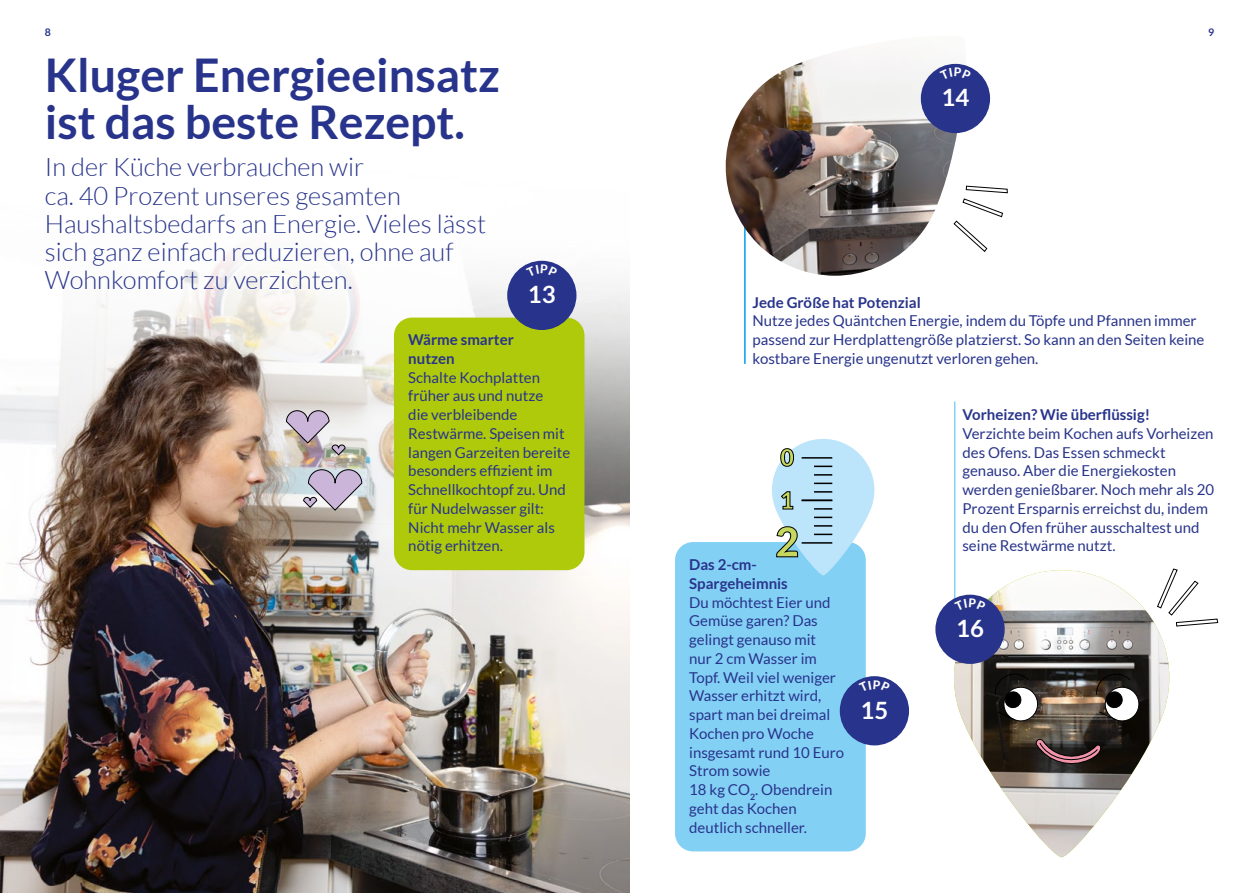
<style>
.page{position:relative;width:1259px;height:893px;background:#fff}
.page>*{position:absolute;margin:0;border:0;box-sizing:border-box;transform-origin:0 0}
.t1{font:700 46.5px/46.8px "Lato";color:#28348b}
.t2{font:300 25.5px/28.2px "Lato";color:#28348b}
.t3{font:700 23.85px "Lato";color:#fff}
.t4{font:15px/18.8px "Lato";color:#28348b}
.t5{font:700 15px/18.8px "Lato";color:#28348b}
.t6{font:700 10.5px "Lato";color:#28348b}
</style>
<div class="page">
<img style="left:0;top:253px;width:629px;height:640px">
<hr style="left:744px;top:201px;width:1px;height:163px;background:#009fe3">
<div style="left:394px;top:318px;width:190px;height:252px;background:#afca0b;border-radius:18px"></div>
<svg style="left:970px;top:186px;width:38px;height:66px"></svg>
<hr style="left:954px;top:401px;width:1px;height:225px;background:#83d0f5">
<img style="left:954px;top:570px;width:215px;height:287px">
<svg style="left:1156px;top:568px;width:62px;height:76px"></svg>
<svg style="left:994px;top:670px;width:46px;height:54px"></svg>
<svg style="left:1096px;top:670px;width:45px;height:54px"></svg>
<svg style="left:1035px;top:739px;width:67px;height:29px;background:#4d393b"></svg>
<svg style="left:303px;top:469px;width:59px;height:42px;background:#c0b7c9"></svg>
<svg style="left:286px;top:410px;width:60px;height:46px;background:#c4b9c0"></svg>
<div style="left:675px;top:542px;width:191px;height:309px;background:#83d0f5;border-radius:18px"></div>
<img style="left:725px;top:55px;width:245px;height:221px">
<svg style="left:772px;top:439px;width:102px;height:136px"></svg>
<hr style="left:801px;top:500px;width:31px;height:1px;background:#000">
<div style="left:507px;top:261px;width:69px;height:69px;background:#28348b;border-radius:50%"></div>
<div style="left:519px;top:273px;width:45px;height:45px;border:1px solid #28348b;border-radius:50%"></div>
<div style="left:921px;top:64px;width:69px;height:69px;background:#28348b;border-radius:50%"></div>
<div style="left:933px;top:76px;width:45px;height:45px;border:1px solid #28348b;border-radius:50%"></div>
<div style="left:840px;top:676px;width:69px;height:69px;background:#28348b;border-radius:50%"></div>
<div style="left:852px;top:688px;width:45px;height:45px;border:1px solid #28348b;border-radius:50%"></div>
<div style="left:935px;top:595px;width:69px;height:69px;background:#28348b;border-radius:50%"></div>
<div style="left:947px;top:607px;width:45px;height:45px;border:1px solid #28348b;border-radius:50%"></div>
<svg style="left:529px;top:273px;width:25px;height:4px"></svg>
<svg style="left:943px;top:76px;width:25px;height:4px"></svg>
<svg style="left:858px;top:680px;width:29px;height:12px"></svg>
<svg style="left:957px;top:607px;width:25px;height:4px"></svg>
<p class="t6" style="left:45px;top:26px;width:8px">8</p>
<p class="t6" style="left:1208px;top:26px;width:8px">9</p>
<h1 class="t1" style="left:45px;top:51px;width:457px">Kluger Energieeinsatz ist das beste Rezept.</h1>
<h2 class="t2" style="left:45px;top:153px;width:443px">In der Küche verbrauchen wir<br>ca. 40 Prozent unseres gesamten Haushaltsbedarfs an Energie. Vieles lässt sich ganz einfach reduzieren, ohne auf Wohnkomfort zu verzichten.</h2>
<h3 class="t3" style="left:528px;top:281px;width:29px">13</h3>
<p class="t5" style="left:408px;top:330px;width:107px">Wärme smarter nutzen</p>
<p class="t4" style="left:408px;top:368px;width:163px">Schalte Kochplatten früher aus und nutze<br>die verbleibende<br>Restwärme. Speisen mit langen Garzeiten bereite besonders effizient im<br>Schnellkochtopf zu. Und für Nudelwasser gilt:<br>Nicht mehr Wasser als nötig erhitzen.</p>
<h3 class="t3" style="left:941px;top:84px;width:29px">14</h3>
<p class="t5" style="left:752px;top:293px;width:170px">Jede Größe hat Potenzial</p>
<p class="t4" style="left:752px;top:311px;width:453px">Nutze jedes Quäntchen Energie, indem du Töpfe und Pfannen immer passend zur Herdplattengröße platzierst. So kann an den Seiten keine kostbare Energie ungenutzt verloren gehen.</p>
<p class="t5" style="left:689px;top:555px;width:100px">Das 2-cm-<br>Spargeheimnis</p>
<p class="t4" style="left:689px;top:593px;width:156px">Du möchtest Eier und<br>Gemüse garen? Das gelingt genauso mit<br>nur 2 cm Wasser im<br>Topf. Weil viel weniger<br>Wasser erhitzt wird, spart man bei dreimal<br>Kochen pro Woche insgesamt rund 10 Euro<br>Strom sowie<br>18 kg CO<sub>2</sub>. Obendrein geht das Kochen deutlich schneller.</p>
<h3 class="t3" style="left:860px;top:696px;width:29px">15</h3>
<p class="t5" style="left:962px;top:405px;width:189px">Vorheizen? Wie überflüssig!</p>
<p class="t4" style="left:962px;top:424px;width:253px">Verzichte beim Kochen aufs Vorheizen des Ofens. Das Essen schmeckt genauso. Aber die Energiekosten werden genießbarer. Noch mehr als 20<br>Prozent Ersparnis erreichst du, indem du den Ofen früher ausschaltest und seine Restwärme nutzt.</p>
<h3 class="t3" style="left:956px;top:615px;width:29px">16</h3>
</div>
